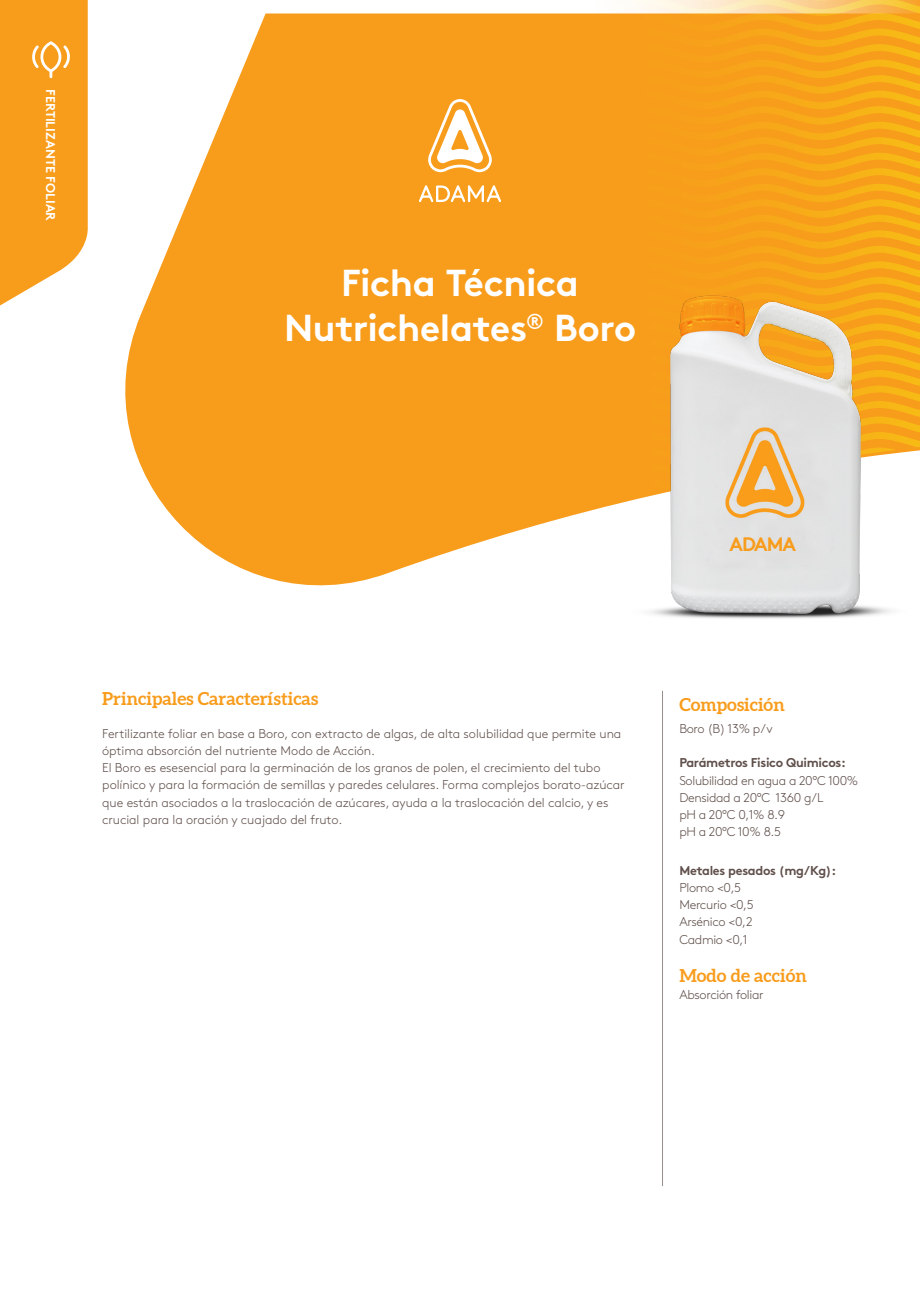
<style>
.page{position:relative;width:920px;height:1290px;background:#fff}
.page>*{position:absolute;margin:0;border:0;box-sizing:border-box;transform-origin:0 0}
.Product_Heading{font:700 37.5px/45px "Brown Std";letter-spacing:-.015em;color:#fff;text-align:center}
.Product_Heading-2{font:700 19.5px "Brown Std";letter-spacing:-.05em;color:#f89c1c}
.Green_Subhead{font:700 18px "Aleo";color:#f89c1c}
.Body{font:700 18px "Aleo";color:#f89c1c}
.Green_Subhead-2{font:300 12.75px/17.2px "Brown Std";letter-spacing:-.005em;color:#5f4f4a}
.Body-2{font:300 12.75px/17.2px "Brown Std";letter-spacing:-.025em;color:#5f4f4a}
.Body-3{font:700 12.75px "Brown Std";letter-spacing:-.025em;color:#5f4f4a}
.Product_Category{font:700 12.75px "Brown Std";color:#fff}
.s1{font-weight:700}
</style>
<div class="page">
<svg style="left:125px;top:13px;width:468px;height:573px;fill:#f89c1c"></svg>
<svg style="left:593px;top:0;width:327px;height:510px;background:#f7a321"></svg>
<svg style="left:0;top:0;width:88px;height:305px;background:#f8a532"></svg>
<img style="left:627px;top:280px;width:293px;height:339px">
<svg style="left:427px;top:99px;width:66px;height:73px"></svg>
<svg style="left:419px;top:185px;width:82px;height:17px"></svg>
<hr style="left:662px;top:691px;width:1px;height:495px;background:#988d88">
<p class="Product_Category" style="left:58px;top:89px;width:134px;rotate:90deg">FERTILIZANTE FOLIAR</p>
<p class="Product_Heading" style="left:284px;top:260px;width:353px">Ficha Técnica<br>Nutrichelates<sup>®</sup> Boro</p>
<p class="Product_Heading-2" style="left:729px;top:532px;width:68px">ADAMA</p>
<p class="Green_Subhead" style="left:102px;top:688px;width:218px">Principales Características</p>
<p class="Green_Subhead-2" style="left:102px;top:725px;width:524px">Fertilizante foliar en base a Boro, con extracto de algas, de alta solubilidad que permite una óptima absorción del nutriente Modo de Acción.<br>El Boro es esesencial para la germinación de los granos de polen, el crecimiento del tubo polínico y para la formación de semillas y paredes celulares. Forma complejos borato-azúcar que están asociados a la traslocación de azúcares, ayuda a la traslocación del calcio, y es crucial para la oración y cuajado del fruto.</p>
<p class="Green_Subhead" style="left:679px;top:694px;width:107px">Composición</p>
<p class="Body-2" style="left:679px;top:720px;width:95px">Boro (B) 13% p/v</p>
<p class="Body-2" style="left:679px;top:754px;width:180px"><span class="s1">Parámetros Fisico Quimicos:<br></span>Solubilidad en agua a 20°C 100%</p>
<p class="Body-2" style="left:679px;top:789px;width:146px">Densidad a 20°C 1360 g/L pH a 20°C 0,1% 8.9</p>
<p class="Body-2" style="left:679px;top:823px;width:103px">pH a 20°C 10% 8.5</p>
<p class="Body-3" style="left:679px;top:862px;width:158px">Metales pesados (mg/Kg):</p>
<p class="Body-2" style="left:679px;top:879px;width:63px">Plomo &lt;0,5</p>
<p class="Body-2" style="left:679px;top:896px;width:76px">Mercurio &lt;0,5</p>
<p class="Body-2" style="left:679px;top:913px;width:75px">Arsénico &lt;0,2</p>
<p class="Body-2" style="left:679px;top:931px;width:70px">Cadmio &lt;0,1</p>
<p class="Body" style="left:679px;top:964px;width:129px">Modo de acción</p>
<p class="Body-2" style="left:679px;top:986px;width:86px">Absorción foliar</p>
</div>
